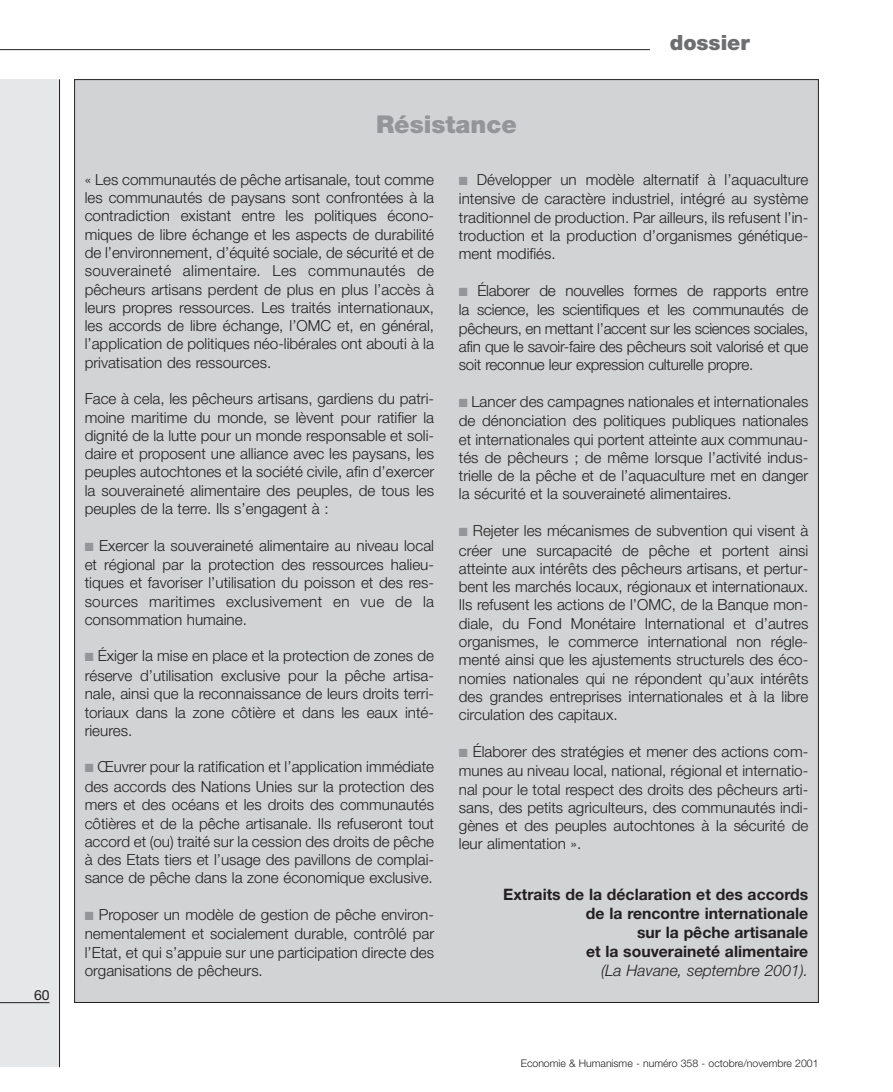
<style>
.page{position:relative;width:893px;height:1092px;background:#fff}
.page>*{position:absolute;margin:0;border:0;box-sizing:border-box;transform-origin:0 0}
.t1{font:900 24.5px "Helvetica Neue";color:#939598}
.t2{font:900 21px "Helvetica Neue";color:#6d6e70}
.t3{font:700 15.75px/18.9px "Helvetica Neue";color:#231f20;text-align:right}
.t4{font:italic 300 15.75px "Helvetica Neue";color:#231f20}
.t5{font:300 15.22px/18.6px "Helvetica Neue";color:#231f20;text-align:justify}
.t6{font:14px "Helvetica Neue";color:#231f20}
.t7{font:300 10.5px "Helvetica Neue";color:#231f20}
.s1{color:#939598}
</style>
<div class="page">
<div style="left:0;top:79px;width:60px;height:988px;background:#e6e7e8"></div>
<div style="left:75px;top:80px;width:743px;height:922px;background:#d1d3d4"></div>
<hr style="left:59px;top:79px;width:1px;height:988px;background:#231f20">
<hr style="left:0;top:1002px;width:50px;height:1px;background:#231f20">
<hr style="left:0;top:49px;width:650px;height:1px;background:#231f20">
<p class="t6" style="left:34px;top:989px;width:17px">60</p>
<h1 class="t1" style="left:376px;top:115px;width:142px">Résistance</h1>
<h2 class="t2" style="left:670px;top:35px;width:82px">dossier</h2>
<p class="t5" style="left:85px;top:172px;width:351px">« Les communautés de pêche artisanale, tout comme les communautés de paysans sont confrontées à la contradiction existant entre les politiques écono&shy;miques de libre échange et les aspects de durabilité de l’environnement, d’équité sociale, de sécurité et de souveraineté alimentaire. Les communautés de pêcheurs artisans perdent de plus en plus l’accès à leurs propres ressources. Les traités internationaux, les accords de libre échange, l’OMC et, en général, l’application de politiques néo-libérales ont abouti à la privatisation des ressources.</p>
<p class="t5" style="left:85px;top:391px;width:351px">Face à cela, les pêcheurs artisans, gardiens du patri&shy;moine maritime du monde, se lèvent pour ratifier la dignité de la lutte pour un monde responsable et soli&shy;daire et proposent une alliance avec les paysans, les peuples autochtones et la société civile, afin d’exercer la souveraineté alimentaire des peuples, de tous les peuples de la terre. Ils s’engagent à :</p>
<p class="t5" style="left:85px;top:537px;width:351px"><span class="s1">■</span> Exercer la souveraineté alimentaire au niveau local et régional par la protection des ressources halieu&shy;tiques et favoriser l’utilisation du poisson et des res&shy;sources maritimes exclusivement en vue de la consommation humaine.</p>
<p class="t5" style="left:85px;top:648px;width:351px"><span class="s1">■</span> Éxiger la mise en place et la protection de zones de réserve d’utilisation exclusive pour la pêche artisa&shy;nale, ainsi que la reconnaissance de leurs droits terri&shy;toriaux dans la zone côtière et dans les eaux inté&shy;rieures.</p>
<p class="t5" style="left:85px;top:759px;width:351px"><span class="s1">■</span> Œuvrer pour la ratification et l’application immédiate des accords des Nations Unies sur la protection des mers et des océans et les droits des communautés côtières et de la pêche artisanale. Ils refuseront tout accord et (ou) traité sur la cession des droits de pêche à des Etats tiers et l’usage des pavillons de complai&shy;sance de pêche dans la zone économique exclusive.</p>
<p class="t5" style="left:85px;top:906px;width:351px"><span class="s1">■</span> Proposer un modèle de gestion de pêche environ&shy;nementalement et socialement durable, contrôlé par l’Etat, et qui s’appuie sur une participation directe des organisations de pêcheurs.</p>
<p class="t5" style="left:459px;top:172px;width:351px"><span class="s1">■</span> Développer un modèle alternatif à l’aquaculture intensive de caractère industriel, intégré au système traditionnel de production. Par ailleurs, ils refusent l’in&shy;troduction et la production d’organismes génétique&shy;ment modifiés.</p>
<p class="t5" style="left:459px;top:282px;width:351px"><span class="s1">■</span> Élaborer de nouvelles formes de rapports entre la science, les scientifiques et les communautés de pêcheurs, en mettant l’accent sur les sciences sociales, afin que le savoir-faire des pêcheurs soit valorisé et que soit reconnue leur expression culturelle propre.</p>
<p class="t5" style="left:459px;top:393px;width:351px"><span class="s1">■</span> Lancer des campagnes nationales et internationales de dénonciation des politiques publiques nationales et internationales qui portent atteinte aux communau&shy;tés de pêcheurs ; de même lorsque l’activité indus&shy;trielle de la pêche et de l’aquaculture met en danger la sécurité et la souveraineté alimentaires.</p>
<p class="t5" style="left:459px;top:523px;width:351px"><span class="s1">■</span> Rejeter les mécanismes de subvention qui visent à créer une surcapacité de pêche et portent ainsi atteinte aux intérêts des pêcheurs artisans, et pertur&shy;bent les marchés locaux, régionaux et internationaux.<br>Ils refusent les actions de l’OMC, de la Banque mon&shy;diale, du Fond Monétaire International et d’autres organismes, le commerce international non régle&shy;menté ainsi que les ajustements structurels des éco&shy;nomies nationales qui ne répondent qu’aux intérêts des grandes entreprises internationales et à la libre circulation des capitaux.</p>
<p class="t5" style="left:459px;top:743px;width:351px"><span class="s1">■</span> Élaborer des stratégies et mener des actions com&shy;munes au niveau local, national, régional et internatio&shy;nal pour le total respect des droits des pêcheurs arti&shy;sans, des petits agriculteurs, des communautés indi&shy;gènes et des peuples autochtones à la sécurité de leur alimentation ».</p>
<p class="t3" style="left:503px;top:886px;width:306px">Extraits de la déclaration et des accords de la rencontre internationale<br>sur la pêche artisanale<br>et la souveraineté alimentaire</p>
<p class="t4" style="left:601px;top:964px;width:209px">(La Havane, septembre 2001).</p>
<p class="t7" style="left:521px;top:1059px;width:299px">Economie &amp; Humanisme - numéro 358 - octobre/novembre 2001</p>
</div>
